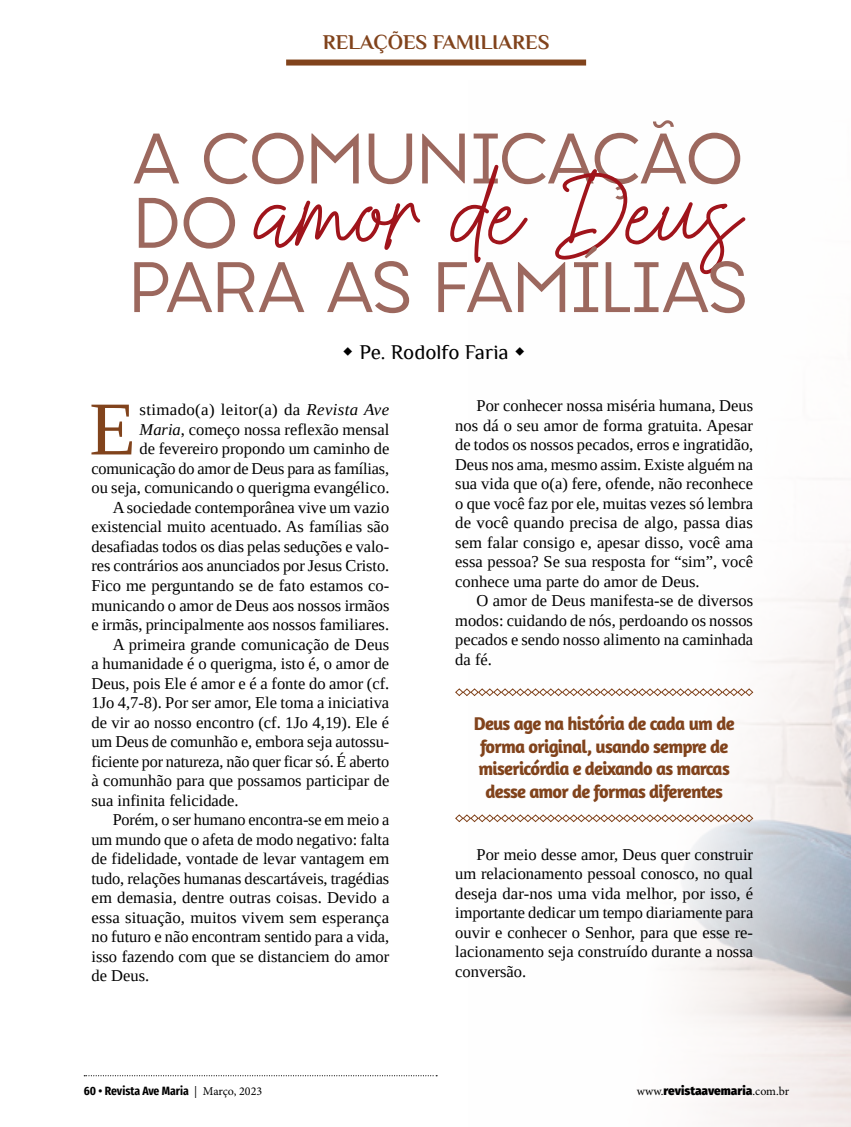
<style>
.page{position:relative;width:851px;height:1127px;background:#fff}
.page>*{position:absolute;margin:0;border:0;box-sizing:border-box;transform-origin:0 0}
.t1{font:78.45px "Busted Soul";color:#a0141b}
.t2{font:76.05px "Tinos";color:#81431c}
.t3{font:67.8px "Liber Grotesque Family";letter-spacing:-.02em;color:#9c685e}
.t4{font:700 21px "Philosopher";color:#81431c}
.t5{font:21px "Philosopher";color:#000}
.t6{font:700 18.75px/22.5px "Amaranth";letter-spacing:-.04em;color:#81431c;text-align:center}
.t7{font:16.5px/19.5px "Tinos";color:#000;text-align:justify}
.t8{font:16.5px "Tinos";letter-spacing:.02em;color:#000}
.t9{font:700 12px "Fira Sans Condensed";color:#000}
.t10{font:900 12px "Fira Sans";color:#000}
.s1{font-style:italic}
.s2{font-family:"Minion Pro";font-weight:400}
</style>
<div class="page">
<div style="left:286px;top:60px;width:300px;height:6px;background:#81431c"></div>
<svg style="left:455px;top:688px;width:298px;height:8px"></svg>
<svg style="left:455px;top:814px;width:298px;height:8px"></svg>
<svg style="left:84px;top:1075px;width:353px;height:1px"></svg>
<p class="t4" style="left:323px;top:31px;width:228px">RELAÇÕES FAMILIARES</p>
<h3 class="t3" style="left:132px;top:116px;width:612px">A COMUNICAÇÃO</h3>
<h1 class="t1" style="left:133px;top:164px;width:612px"><sub>DO</sub> amor de Deus</h1>
<h3 class="t3" style="left:128px;top:245px;width:620px">PARA AS FAMÍLIAS</h3>
<p class="t5" style="left:359px;top:341px;width:151px">Pe. Rodolfo Faria</p>
<h2 class="t2" style="left:89px;top:380px;width:48px">E</h2>
<p class="t8" style="left:139px;top:399px;width:251px">stimado(a) leitor(a) da <span class="s1">Revista Ave</span></p>
<p class="t7" style="left:139px;top:420px;width:251px"><span class="s1">Maria</span>, começo nossa reflexão mensal</p>
<p class="t7" style="left:139px;top:439px;width:251px">de fevereiro propondo um caminho de</p>
<p class="t7" style="left:91px;top:459px;width:299px">comunicação do amor de Deus para as famílias,</p>
<p class="t7" style="left:91px;top:478px;width:299px">ou seja, comunicando o querigma evangélico.</p>
<p class="t7" style="left:113px;top:498px;width:278px">A sociedade contemporânea vive um vazio</p>
<p class="t7" style="left:91px;top:517px;width:299px">existencial muito acentuado. As famílias são</p>
<p class="t7" style="left:91px;top:537px;width:299px">desafiadas todos os dias pelas seduções e valo-</p>
<p class="t7" style="left:91px;top:556px;width:299px">res contrários aos anunciados por Jesus Cristo.</p>
<p class="t7" style="left:91px;top:576px;width:299px">Fico me perguntando se de fato estamos co-</p>
<p class="t7" style="left:91px;top:595px;width:299px">municando o amor de Deus aos nossos irmãos</p>
<p class="t7" style="left:91px;top:615px;width:299px">e irmãs, principalmente aos nossos familiares.</p>
<p class="t7" style="left:113px;top:634px;width:278px">A primeira grande comunicação de Deus</p>
<p class="t7" style="left:91px;top:654px;width:299px">a humanidade é o querigma, isto é, o amor de</p>
<p class="t7" style="left:91px;top:673px;width:299px">Deus, pois Ele é amor e é a fonte do amor (cf.</p>
<p class="t7" style="left:91px;top:693px;width:299px">1Jo 4,7-8). Por ser amor, Ele toma a iniciativa</p>
<p class="t7" style="left:91px;top:712px;width:299px">de vir ao nosso encontro (cf. 1Jo 4,19). Ele é</p>
<p class="t7" style="left:91px;top:732px;width:299px">um Deus de comunhão e, embora seja autossu-</p>
<p class="t7" style="left:91px;top:751px;width:299px">ficiente por natureza, não quer ficar só. É aberto</p>
<p class="t7" style="left:91px;top:771px;width:299px">à comunhão para que possamos participar de</p>
<p class="t7" style="left:91px;top:790px;width:149px">sua infinita felicidade.</p>
<p class="t7" style="left:113px;top:810px;width:278px">Porém, o ser humano encontra-se em meio a</p>
<p class="t7" style="left:91px;top:829px;width:299px">um mundo que o afeta de modo negativo: falta</p>
<p class="t7" style="left:91px;top:849px;width:299px">de fidelidade, vontade de levar vantagem em</p>
<p class="t7" style="left:91px;top:868px;width:299px">tudo, relações humanas descartáveis, tragédias</p>
<p class="t7" style="left:91px;top:888px;width:299px">em demasia, dentre outras coisas. Devido a</p>
<p class="t7" style="left:91px;top:907px;width:299px">essa situação, muitos vivem sem esperança</p>
<p class="t7" style="left:91px;top:927px;width:299px">no futuro e não encontram sentido para a vida,</p>
<p class="t7" style="left:91px;top:946px;width:299px">isso fazendo com que se distanciem do amor</p>
<p class="t7" style="left:91px;top:966px;width:59px">de Deus.</p>
<p class="t7" style="left:455px;top:396px;width:299px;text-indent:21px">Por conhecer nossa miséria humana, Deus nos dá o seu amor de forma gratuita. Apesar de todos os nossos pecados, erros e ingratidão, Deus nos ama, mesmo assim. Existe alguém na sua vida que o(a) fere, ofende, não reconhece o que você faz por ele, muitas vezes só lembra de você quando precisa de algo, passa dias sem falar consigo e, apesar disso, você ama essa pessoa? Se sua resposta for “sim”, você conhece uma parte do amor de Deus.</p>
<p class="t7" style="left:455px;top:591px;width:299px;text-indent:21px">O amor de Deus manifesta-se de diversos modos: cuidando de nós, perdoando os nossos pecados e sendo nosso alimento na caminhada da fé.</p>
<p class="t6" style="left:473px;top:712px;width:262px">Deus age na história de cada um de forma original, usando sempre de misericórdia e deixando as marcas desse amor de formas diferentes</p>
<p class="t7" style="left:455px;top:844px;width:299px;text-indent:21px">Por meio desse amor, Deus quer construir um relacionamento pessoal conosco, no qual deseja dar-nos uma vida melhor, por isso, é importante dedicar um tempo diariamente para ouvir e conhecer o Senhor, para que esse re&shy;lacionamento seja construído durante a nossa conversão.</p>
<p class="t9" style="left:84px;top:1080px;width:180px">60 • Revista Ave Maria <span class="s2">| Março, 2023</span></p>
<p class="t10" style="left:636px;top:1080px;width:154px"><span class="s2">www.</span>revistaavemaria<span class="s2">.com.br</span></p>
</div>
